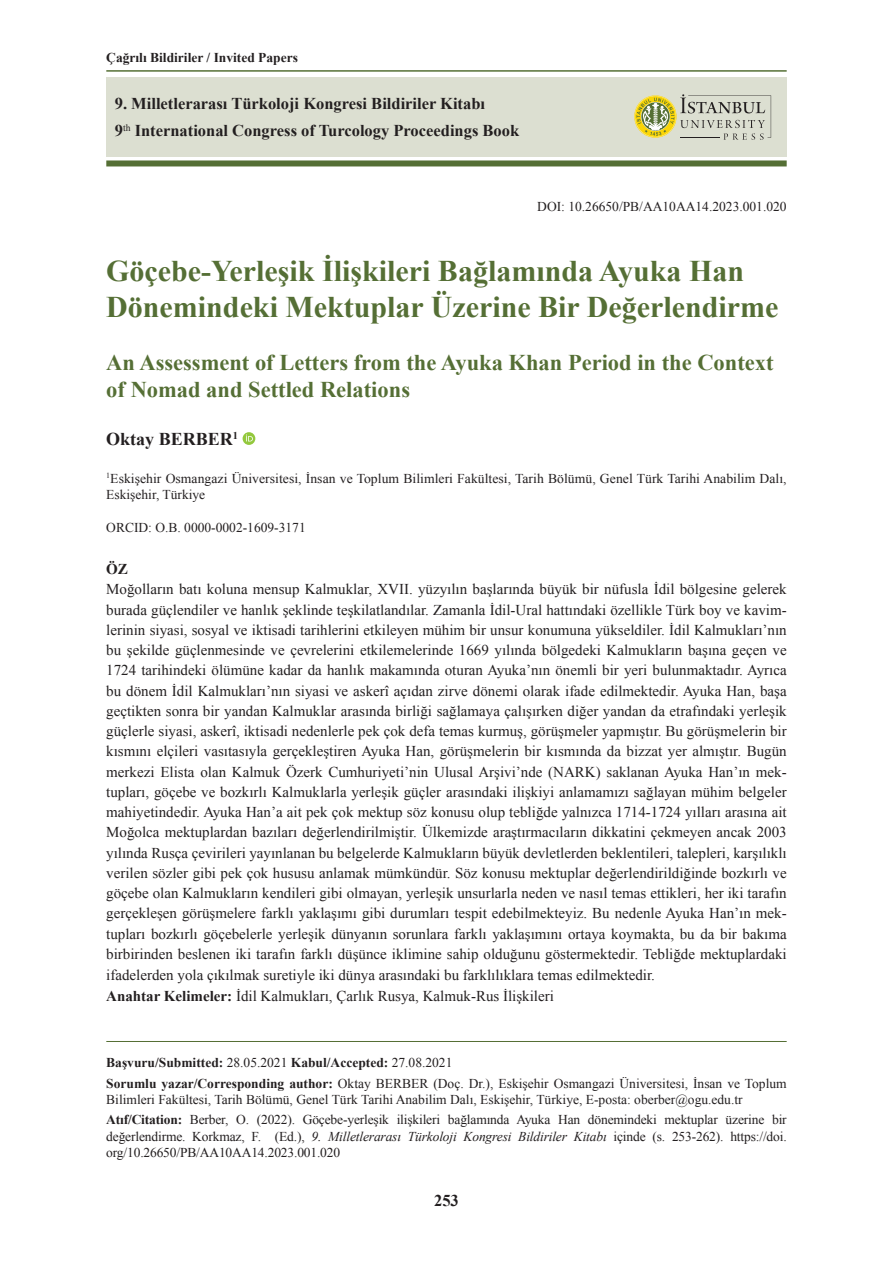
<style>
.page{position:relative;width:893px;height:1263px;background:#fff}
.page>*{position:absolute;margin:0;border:0;box-sizing:border-box;transform-origin:0 0}
.t1{font:700 30px/36px "Times New Roman";color:#556f35}
.t2{font:700 22.5px/27px "Times New Roman";color:#556f35}
.t3{font:700 18px "Times New Roman";color:#231f20}
.t4{font:700 16.5px/27px "Times New Roman";color:#231f20}
.t5{font:15px/20.4px "Times New Roman";color:#231f20}
.t6{font:700 15px "Times New Roman";color:#231f20}
.t7{font:13.5px/20.4px "Times New Roman";color:#231f20}
.t8{font:700 13.5px "Times New Roman";color:#231f20}
.s1{font-weight:700}
.s2{font-style:italic}
</style>
<div class="page">
<div style="left:106px;top:77px;width:681px;height:80px;background:#dcdfd1"></div>
<div style="left:106px;top:160px;width:681px;height:6px;background:#556f35"></div>
<svg style="left:634px;top:94px;width:137px;height:46px"></svg>
<hr style="left:106px;top:70px;width:681px;height:2px;background:#556f35">
<hr style="left:106px;top:1041px;width:681px;height:1px;background:#556f35">
<svg style="left:243px;top:432px;width:12px;height:13px"></svg>
<svg style="left:246px;top:434px;width:7px;height:7px"></svg>
<p class="t8" style="left:106px;top:48px;width:193px">Çağrılı Bildiriler / Invited Papers</p>
<p class="t4" style="left:115px;top:90px;width:406px">9. Milletlerarası Türkoloji Kongresi Bildiriler Kitabı<br>9<sup>th</sup> International Congress of Turcology Proceedings Book</p>
<p class="t7" style="left:537px;top:196px;width:251px">DOI: 10.26650/PB/AA10AA14.2023.001.020</p>
<h1 class="t1" style="left:106px;top:253px;width:674px">Göçebe-Yerleşik İlişkileri Bağlamında Ayuka Han<br>Dönemindeki Mektuplar Üzerine Bir Değerlendirme</h1>
<h2 class="t2" style="left:106px;top:348px;width:669px">An Assessment of Letters from the Ayuka Khan Period in the Context of Nomad and Settled Relations</h2>
<p class="t3" style="left:106px;top:426px;width:133px">Oktay BERBER<sup>1</sup></p>
<p class="t7" style="left:106px;top:470px;width:682px;line-height:16.5px"><sup>1</sup>Eskişehir Osmangazi Üniversitesi, İnsan ve Toplum Bilimleri Fakültesi, Tarih Bölümü, Genel Türk Tarihi Anabilim Dalı,<br>Eskişehir, Türkiye</p>
<p class="t7" style="left:106px;top:517px;width:201px">ORCID: O.B. 0000-0002-1609-3171</p>
<p class="t6" style="left:106px;top:559px;width:23px">ÖZ</p>
<p class="t5" style="left:106px;top:579px;width:682px">Moğolların batı koluna mensup Kalmuklar, XVII. yüzyılın başlarında büyük bir nüfusla İdil bölgesine gelerek burada güçlendiler ve hanlık şeklinde teşkilatlandılar. Zamanla İdil-Ural hattındaki özellikle Türk boy ve kavim&shy;lerinin siyasi, sosyal ve iktisadi tarihlerini etkileyen mühim bir unsur konumuna yükseldiler. İdil Kalmukları’nın bu şekilde güçlenmesinde ve çevrelerini etkilemelerinde 1669 yılında bölgedeki Kalmukların başına geçen ve 1724 tarihindeki ölümüne kadar da hanlık makamında oturan Ayuka’nın önemli bir yeri bulunmaktadır. Ayrıca bu dönem İdil Kalmukları’nın siyasi ve askerî açıdan zirve dönemi olarak ifade edilmektedir. Ayuka Han, başa geçtikten sonra bir yandan Kalmuklar arasında birliği sağlamaya çalışırken diğer yandan da etrafındaki yerleşik güçlerle siyasi, askerî, iktisadi nedenlerle pek çok defa temas kurmuş, görüşmeler yapmıştır. Bu görüşmelerin bir kısmını elçileri vasıtasıyla gerçekleştiren Ayuka Han, görüşmelerin bir kısmında da bizzat yer almıştır. Bugün merkezi Elista olan Kalmuk Özerk Cumhuriyeti’nin Ulusal Arşivi’nde (NARK) saklanan Ayuka Han’ın mek&shy;tupları, göçebe ve bozkırlı Kalmuklarla yerleşik güçler arasındaki ilişkiyi anlamamızı sağlayan mühim belgeler mahiyetindedir. Ayuka Han’a ait pek çok mektup söz konusu olup tebliğde yalnızca 1714-1724 yılları arasına ait Moğolca mektuplardan bazıları değerlendirilmiştir. Ülkemizde araştırmacıların dikkatini çekmeyen ancak 2003 yılında Rusça çevirileri yayınlanan bu belgelerde Kalmukların büyük devletlerden beklentileri, talepleri, karşılıklı verilen sözler gibi pek çok hususu anlamak mümkündür. Söz konusu mektuplar değerlendirildiğinde bozkırlı ve göçebe olan Kalmukların kendileri gibi olmayan, yerleşik unsurlarla neden ve nasıl temas ettikleri, her iki tarafın gerçekleşen görüşmelere farklı yaklaşımı gibi durumları tespit edebilmekteyiz. Bu nedenle Ayuka Han’ın mek&shy;tupları bozkırlı göçebelerle yerleşik dünyanın sorunlara farklı yaklaşımını ortaya koymakta, bu da bir bakıma birbirinden beslenen iki tarafın farklı düşünce iklimine sahip olduğunu göstermektedir. Tebliğde mektuplardaki ifadelerden yola çıkılmak suretiyle iki dünya arasındaki bu farklılıklara temas edilmektedir.<br><span class="s1">Anahtar Kelimeler:</span> İdil Kalmukları, Çarlık Rusya, Kalmuk-Rus İlişkileri</p>
<p class="t7" style="left:106px;top:1052px;width:682px"><span class="s1">Başvuru/Submitted:</span> 28.05.2021 <span class="s1">Kabul/Accepted:</span> 27.08.2021<br><span class="s1">Sorumlu yazar/Corresponding author:</span> Oktay BERBER (Doç. Dr.), Eskişehir Osmangazi Üniversitesi, İnsan ve Toplum</p>
<p class="t7" style="left:106px;top:1089px;width:682px">Bilimleri Fakültesi, Tarih Bölümü, Genel Türk Tarihi Anabilim Dalı, Eskişehir, Türkiye, E-posta: oberber@ogu.edu.tr<br><span class="s1">Atıf/Citation:</span> Berber, O. (2022). Göçebe-yerleşik ilişkileri bağlamında Ayuka Han dönemindeki mektuplar üzerine bir</p>
<p class="t7" style="left:106px;top:1128px;width:682px;line-height:16.2px">değerlendirme. Korkmaz, F. (Ed.), <span class="s2">9. Milletlerarası Türkoloji Kongresi Bildiriler Kitabı</span> içinde (s. 253-262). https://doi. org/10.26650/PB/AA10AA14.2023.001.020</p>
<p class="t4" style="left:434px;top:1187px;width:26px">253</p>
</div>
